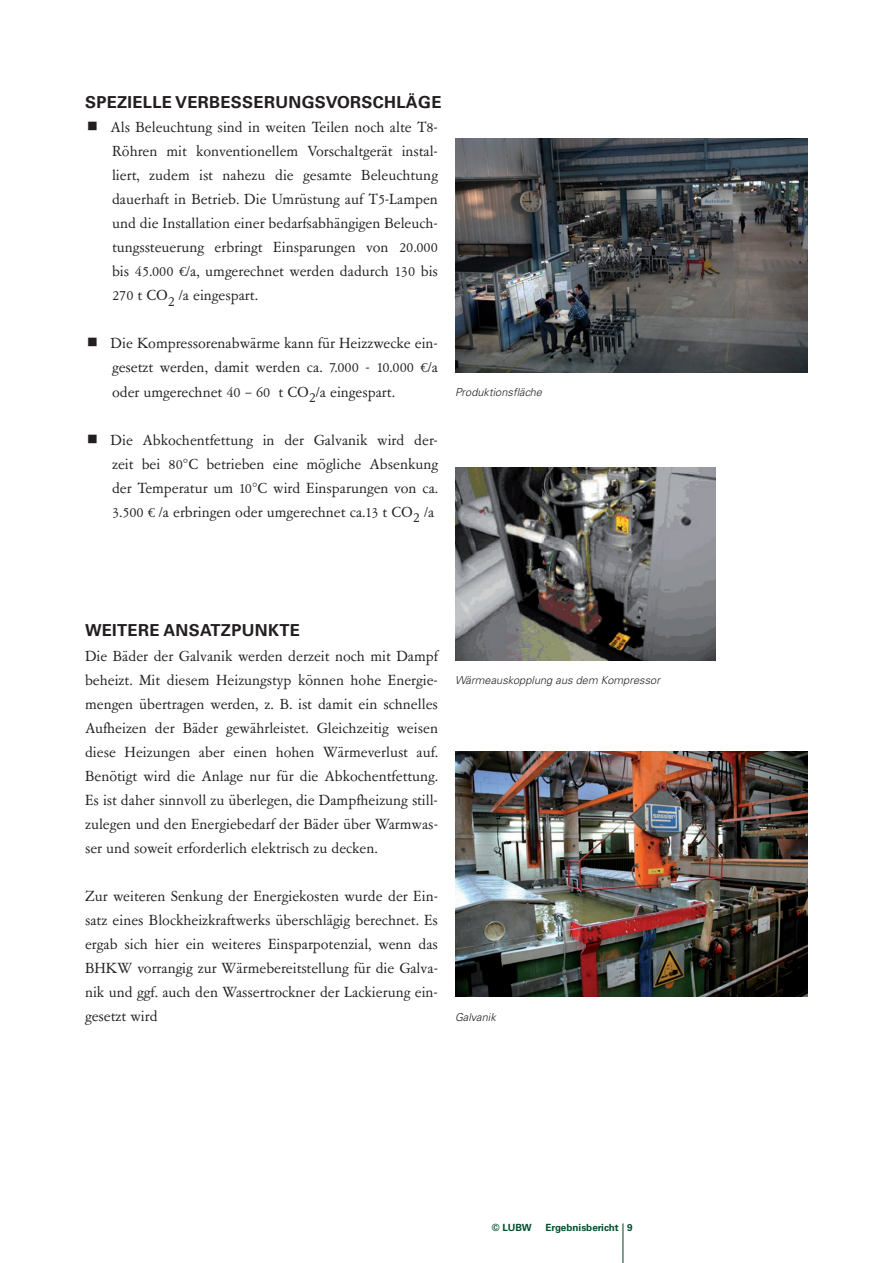
<style>
.page{position:relative;width:893px;height:1263px;background:#fff}
.page>*{position:absolute;margin:0;border:0;box-sizing:border-box;transform-origin:0 0}
.t1{font:16.5px/24px "Garamont Amst SB Rom";color:#231f20;text-align:justify}
.t2{font:700 16.5px "Univers LT";letter-spacing:.02em;color:#231f20}
.t3{font:italic 300 10.95px "Univers LT";letter-spacing:.005em;color:#231f20}
.t4{font:700 9.9px "Univers LT";color:#00502e}
</style>
<div class="page">
<img style="left:455px;top:138px;width:353px;height:234px">
<img style="left:455px;top:467px;width:260px;height:193px">
<img style="left:455px;top:752px;width:353px;height:244px">
<hr style="left:623px;top:1223px;width:1px;height:40px;background:#003e20">
<p class="t2" style="left:85px;top:93px;width:358px">SPEZIELLE VERBESSERUNGSVORSCHLÄGE</p>
<p class="t1" style="left:111px;top:116px;width:329px">Als Beleuchtung sind in weiten Teilen noch alte T8- Röhren mit konventionellem Vorschaltgerät instal&shy;liert, zudem ist nahezu die gesamte Beleuchtung dauerhaft in Betrieb. Die Umrüstung auf T5-Lampen und die Installation einer bedarfsabhängigen Beleuch&shy;tungssteuerung erbringt Einsparungen von 20.000 bis 45.000 €/a, umgerechnet werden dadurch 130 bis 270 t CO2 /a eingespart.</p>
<p class="t1" style="left:111px;top:332px;width:329px">Die Kompressorenabwärme kann für Heizzwecke ein&shy;gesetzt werden, damit werden ca. 7.000 - 10.000 €/a oder umgerechnet 40 – 60 t CO2/a eingespart.</p>
<p class="t1" style="left:111px;top:428px;width:329px">Die Abkochentfettung in der Galvanik wird der&shy;zeit bei 80°C betrieben eine mögliche Absenkung der Temperatur um 10°C wird Einsparungen von ca.<br>3.500 € /a erbringen oder umgerechnet ca.13 t CO2 /a</p>
<p class="t3" style="left:455px;top:386px;width:88px">Produktionsfläche</p>
<p class="t2" style="left:85px;top:621px;width:149px">WEITERE ANSATZPUNK</p>
<p class="t2" style="left:279px;top:621px;width:22px">TE</p>
<p class="t1" style="left:85px;top:644px;width:354px">Die Bäder der Galvanik werden derzeit noch mit Dampf beheizt. Mit diesem Heizungstyp können hohe Energie&shy;mengen übertragen werden, z. B. ist damit ein schnelles Aufheizen der Bäder gewährleistet. Gleichzeitig weisen diese Heizungen aber einen hohen Wärmeverlust auf.<br>Benötigt wird die Anlage nur für die Abkochentfettung.<br>Es ist daher sinnvoll zu überlegen, die Dampfheizung still&shy;zulegen und den Energiebedarf der Bäder über Warmwas&shy;ser und soweit erforderlich elektrisch zu decken.</p>
<p class="t1" style="left:85px;top:884px;width:354px">Zur weiteren Senkung der Energiekosten wurde der Ein&shy;satz eines Blockheizkraftwerks überschlägig berechnet. Es ergab sich hier ein weiteres Einsparpotenzial, wenn das BHKW vorrangig zur Wärmebereitstellung für die Galva&shy;nik und ggf. auch den Wassertrockner der Lackierung ein&shy;gesetzt wird</p>
<p class="t3" style="left:455px;top:674px;width:207px">Wärmeauskopplung aus dem Kompressor</p>
<p class="t3" style="left:455px;top:1010px;width:42px">Galvanik</p>
<p class="t4" style="left:492px;top:1221px;width:41px">© LUBW</p>
<p class="t4" style="left:545px;top:1221px;width:89px">ERGEBNISBERICHT 9</p>
</div>
